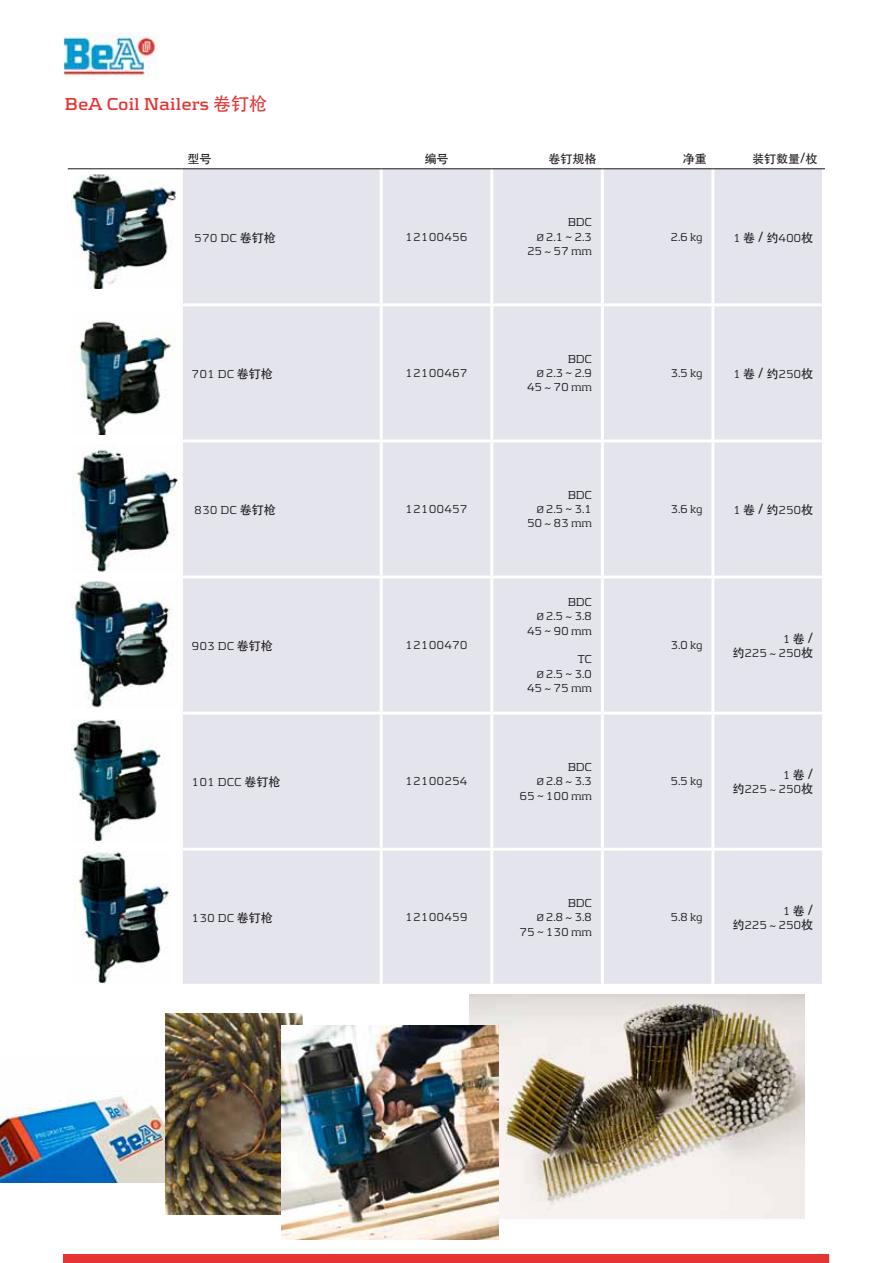
<style>
.page{position:relative;width:893px;height:1263px;background:#fff}
.page>*{position:absolute;margin:0;border:0;box-sizing:border-box;transform-origin:0 0}
.t1{font:700 18px "Be AEL";color:#e53434}
.t2{font:12px/14.4px "Be AEL";color:#1a171c;text-align:right}
.t3{font:12px/14.4px "Be AEL";letter-spacing:-.02em;color:#1a171c;text-align:right}
.t4{font:500 12px "ST Heiti TC";color:#1a171c}
.s1{font-family:"ST Heiti TC";font-weight:500}
.s2{font-size:10.5px}
.s3{font-family:"Be AEL";font-weight:400}
</style>
<div class="page">
<img style="left:64px;top:32px;width:93px;height:46px">
<img style="left:470px;top:994px;width:335px;height:224px">
<img style="left:0;top:1091px;width:165px;height:92px">
<div style="left:183px;top:169px;width:639px;height:815px;background:#e3e4ec"></div>
<hr style="left:380px;top:169px;width:3px;height:134px;background:#fff">
<hr style="left:490px;top:169px;width:3px;height:134px;background:#fff">
<hr style="left:601px;top:169px;width:3px;height:134px;background:#fff">
<hr style="left:711px;top:169px;width:3px;height:134px;background:#fff">
<hr style="left:68px;top:168px;width:113px;height:1px;background:#1a171c">
<hr style="left:181px;top:168px;width:200px;height:1px;background:#1a171c">
<hr style="left:381px;top:168px;width:111px;height:1px;background:#1a171c">
<hr style="left:492px;top:168px;width:110px;height:1px;background:#1a171c">
<hr style="left:602px;top:168px;width:111px;height:1px;background:#1a171c">
<hr style="left:713px;top:168px;width:112px;height:1px;background:#1a171c">
<hr style="left:181px;top:303px;width:200px;height:3px;background:#fff">
<hr style="left:381px;top:303px;width:111px;height:3px;background:#fff">
<hr style="left:380px;top:306px;width:3px;height:133px;background:#fff">
<hr style="left:492px;top:303px;width:110px;height:3px;background:#fff">
<hr style="left:490px;top:306px;width:3px;height:133px;background:#fff">
<hr style="left:602px;top:303px;width:111px;height:3px;background:#fff">
<hr style="left:601px;top:306px;width:3px;height:133px;background:#fff">
<hr style="left:713px;top:303px;width:112px;height:3px;background:#fff">
<hr style="left:711px;top:306px;width:3px;height:133px;background:#fff">
<hr style="left:181px;top:439px;width:200px;height:3px;background:#fff">
<hr style="left:381px;top:439px;width:111px;height:3px;background:#fff">
<hr style="left:380px;top:442px;width:3px;height:133px;background:#fff">
<hr style="left:492px;top:439px;width:110px;height:3px;background:#fff">
<hr style="left:490px;top:442px;width:3px;height:133px;background:#fff">
<hr style="left:602px;top:439px;width:111px;height:3px;background:#fff">
<hr style="left:601px;top:442px;width:3px;height:133px;background:#fff">
<hr style="left:713px;top:439px;width:112px;height:3px;background:#fff">
<hr style="left:711px;top:442px;width:3px;height:133px;background:#fff">
<hr style="left:181px;top:575px;width:200px;height:3px;background:#fff">
<hr style="left:381px;top:575px;width:111px;height:3px;background:#fff">
<hr style="left:380px;top:578px;width:3px;height:134px;background:#fff">
<hr style="left:492px;top:575px;width:110px;height:3px;background:#fff">
<hr style="left:490px;top:578px;width:3px;height:134px;background:#fff">
<hr style="left:602px;top:575px;width:111px;height:3px;background:#fff">
<hr style="left:601px;top:578px;width:3px;height:134px;background:#fff">
<hr style="left:713px;top:575px;width:112px;height:3px;background:#fff">
<hr style="left:711px;top:578px;width:3px;height:134px;background:#fff">
<hr style="left:181px;top:712px;width:200px;height:3px;background:#fff">
<hr style="left:381px;top:712px;width:111px;height:3px;background:#fff">
<hr style="left:380px;top:715px;width:3px;height:133px;background:#fff">
<hr style="left:492px;top:712px;width:110px;height:3px;background:#fff">
<hr style="left:490px;top:715px;width:3px;height:133px;background:#fff">
<hr style="left:602px;top:712px;width:111px;height:3px;background:#fff">
<hr style="left:601px;top:715px;width:3px;height:133px;background:#fff">
<hr style="left:713px;top:712px;width:112px;height:3px;background:#fff">
<hr style="left:711px;top:715px;width:3px;height:133px;background:#fff">
<hr style="left:181px;top:848px;width:200px;height:3px;background:#fff">
<hr style="left:381px;top:848px;width:111px;height:3px;background:#fff">
<hr style="left:380px;top:851px;width:3px;height:133px;background:#fff">
<hr style="left:492px;top:848px;width:110px;height:3px;background:#fff">
<hr style="left:490px;top:851px;width:3px;height:133px;background:#fff">
<hr style="left:602px;top:848px;width:111px;height:3px;background:#fff">
<hr style="left:601px;top:851px;width:3px;height:133px;background:#fff">
<hr style="left:713px;top:848px;width:112px;height:3px;background:#fff">
<hr style="left:711px;top:851px;width:3px;height:133px;background:#fff">
<img style="left:72px;top:174px;width:104px;height:115px">
<img style="left:78px;top:321px;width:98px;height:113px">
<img style="left:72px;top:445px;width:105px;height:128px">
<img style="left:73px;top:581px;width:99px;height:127px">
<img style="left:72px;top:720px;width:90px;height:122px">
<img style="left:73px;top:852px;width:98px;height:131px">
<img style="left:165px;top:1013px;width:138px;height:201px">
<img style="left:282px;top:1026px;width:217px;height:213px">
<div style="left:64px;top:1254px;width:765px;height:9px;background:#e53434"></div>
<h1 class="t1" style="left:65px;top:94px;width:204px">BeA Coil Nailers <span class="s1">卷钉枪</span></h1>
<p class="t4" style="left:187px;top:152px;width:25px">型号</p>
<p class="t4" style="left:424px;top:152px;width:25px">编号</p>
<p class="t4" style="left:548px;top:152px;width:49px">卷钉规格</p>
<p class="t4" style="left:683px;top:152px;width:25px">净重</p>
<p class="t4" style="left:752px;top:152px;width:67px">装钉数量/枚</p>
<p class="t2" style="left:194px;top:230px;width:83px">570 DC <span class="s1">卷钉枪</span></p>
<p class="t2" style="left:405px;top:230px;width:64px">12100456</p>
<p class="t2" style="left:527px;top:215px;width:67px">BDC<br><span class="s2">Ø</span> 2.1 ~ 2.3<br>25 ~ 57 mm</p>
<p class="t2" style="left:670px;top:230px;width:34px">2.6 kg</p>
<p class="t2" style="left:733px;top:230px;width:81px">1 <span class="s1">卷 / 约</span>400<span class="s1">枚</span></p>
<p class="t2" style="left:192px;top:366px;width:83px">701 DC <span class="s1">卷钉枪</span></p>
<p class="t2" style="left:405px;top:366px;width:64px">12100467</p>
<p class="t2" style="left:527px;top:351px;width:67px">BDC<br><span class="s2">Ø</span> 2.3 ~ 2.9<br>45 ~ 70 mm</p>
<p class="t2" style="left:670px;top:366px;width:34px">3.5 kg</p>
<p class="t2" style="left:733px;top:366px;width:81px">1 <span class="s1">卷 / 约</span>250<span class="s1">枚</span></p>
<p class="t2" style="left:194px;top:503px;width:83px">830 DC <span class="s1">卷钉枪</span></p>
<p class="t2" style="left:405px;top:502px;width:64px">12100457</p>
<p class="t2" style="left:527px;top:487px;width:67px">BDC<br><span class="s2">Ø</span> 2.5 ~ 3.1<br>50 ~ 83 mm</p>
<p class="t2" style="left:670px;top:502px;width:34px">3.6 kg</p>
<p class="t2" style="left:733px;top:503px;width:81px">1 <span class="s1">卷 / 约</span>250<span class="s1">枚</span></p>
<p class="t2" style="left:192px;top:639px;width:83px">903 DC <span class="s1">卷钉枪</span></p>
<p class="t2" style="left:405px;top:638px;width:64px">12100470</p>
<p class="t2" style="left:527px;top:595px;width:67px">BDC<br><span class="s2">Ø</span> 2.5 ~ 3.8<br>45 ~ 90 mm</p>
<p class="t2" style="left:527px;top:652px;width:67px">TC<br><span class="s2">Ø</span> 2.5 ~ 3.0<br>45 ~ 75 mm</p>
<p class="t2" style="left:670px;top:638px;width:34px">3.0 kg</p>
<p class="t4" style="left:783px;top:632px;width:32px"><span class="s3">1</span> 卷 /</p>
<p class="t2" style="left:732px;top:646px;width:82px"><span class="s1">约</span>225 ~ 250<span class="s1">枚</span></p>
<p class="t2" style="left:192px;top:775px;width:90px">101 DCC <span class="s1">卷钉枪</span></p>
<p class="t2" style="left:405px;top:774px;width:64px">12100254</p>
<p class="t3" style="left:519px;top:759px;width:74px">BDC<br><span class="s2">Ø</span> 2.8 ~ 3.3<br>65 ~ 100 mm</p>
<p class="t2" style="left:670px;top:774px;width:34px">5.5 kg</p>
<p class="t4" style="left:783px;top:768px;width:32px"><span class="s3">1</span> 卷 /</p>
<p class="t2" style="left:732px;top:782px;width:82px"><span class="s1">约</span>225 ~ 250<span class="s1">枚</span></p>
<p class="t2" style="left:192px;top:911px;width:83px">130 DC <span class="s1">卷钉枪</span></p>
<p class="t2" style="left:405px;top:910px;width:64px">12100459</p>
<p class="t3" style="left:519px;top:895px;width:74px">BDC<br><span class="s2">Ø</span> 2.8 ~ 3.8<br>75 ~ 130 mm</p>
<p class="t2" style="left:670px;top:910px;width:34px">5.8 kg</p>
<p class="t4" style="left:783px;top:904px;width:32px"><span class="s3">1</span> 卷 /</p>
<p class="t2" style="left:732px;top:918px;width:82px"><span class="s1">约</span>225 ~ 250<span class="s1">枚</span></p>
</div>
